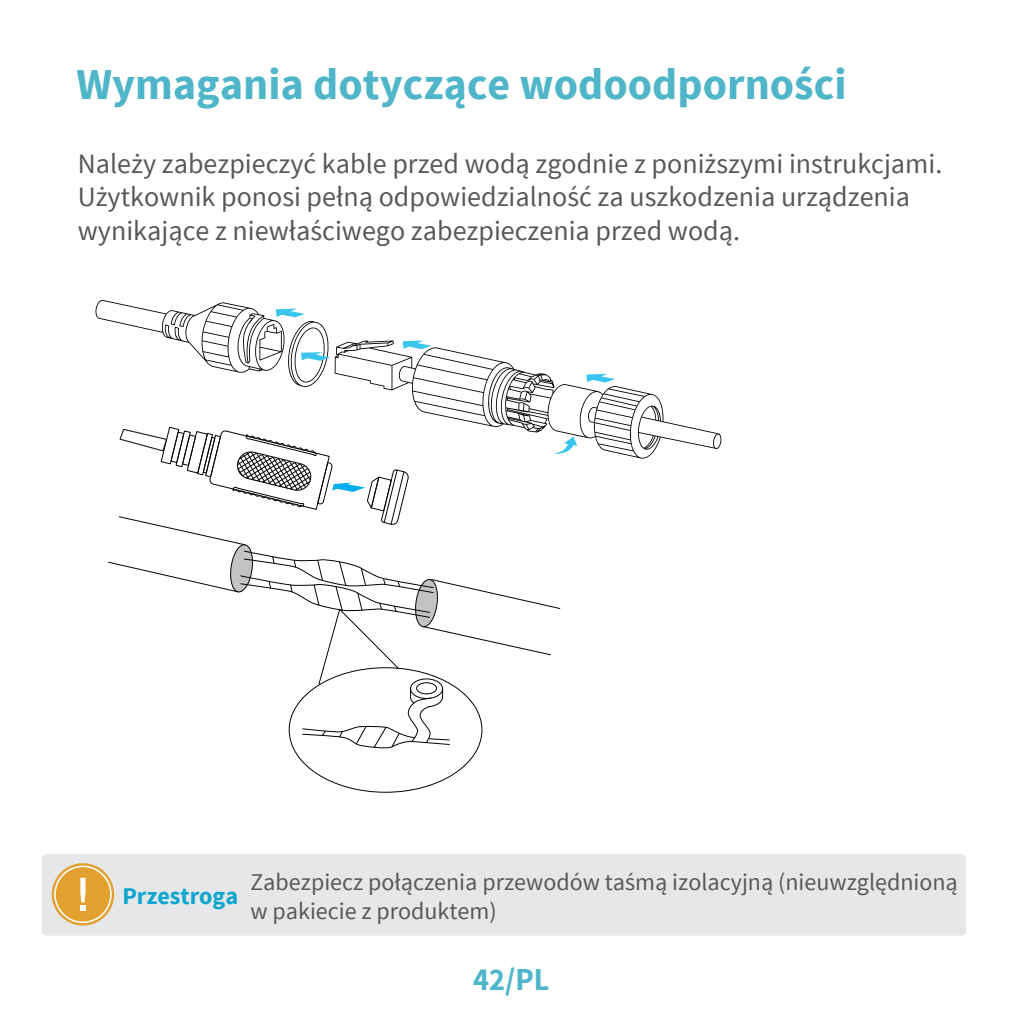
<style>
.page{position:relative;width:1021px;height:1021px;background:#fff}
.page>*{position:absolute;margin:0;border:0;box-sizing:border-box;transform-origin:0 0}
.t1{font:700 44px "Source Sans Pro";color:#4fb5c8}
.t2{font:700 32px "Source Sans Pro";color:#4fb5c8;scale:.95 1}
.t3{font:28px/33.6px "Source Sans Pro";color:#57585a}
.t4{font:24px/28.8px "Source Sans Pro";color:#57585a}
.t5{font:700 24px "Source Sans Pro";color:#0ca6cf}
</style>
<div class="page">
<svg style="left:335px;top:340px;width:386px;height:118px"></svg>
<svg style="left:95px;top:300px;width:235px;height:87px"></svg>
<svg style="left:403px;top:340px;width:28px;height:9px"></svg>
<svg style="left:586px;top:374px;width:29px;height:8px"></svg>
<svg style="left:108px;top:426px;width:469px;height:324px"></svg>
<div style="left:42px;top:854px;width:924px;height:81px;background:#e6e7e9;border-radius:4px"></div>
<svg style="left:52px;top:863px;width:62px;height:62px"></svg>
<svg style="left:54px;top:865px;width:58px;height:58px;background:#e6b561"></svg>
<h1 class="t1" style="left:76px;top:56px;width:771px">Wymagania dotyczące wodoodporności</h1>
<p class="t3" style="left:78px;top:147px;width:866px">Należy zabezpieczyć kable przed wodą zgodnie z poniższymi instrukcjami.<br>Użytkownik ponosi pełną odpowiedzialność za uszkodzenia urządzenia wynikające z niewłaściwego zabezpieczenia przed wodą.</p>
<p class="t5" style="left:122px;top:881px;width:117px">Przestroga</p>
<p class="t4" style="left:250px;top:868px;width:709px">Zabezpiecz połączenia przewodów taśmą izolacyjną (nieuwzględnioną w pakiecie z produktem)</p>
<p class="t2" style="left:473px;top:958px;width:82px">42/PL</p>
</div>
